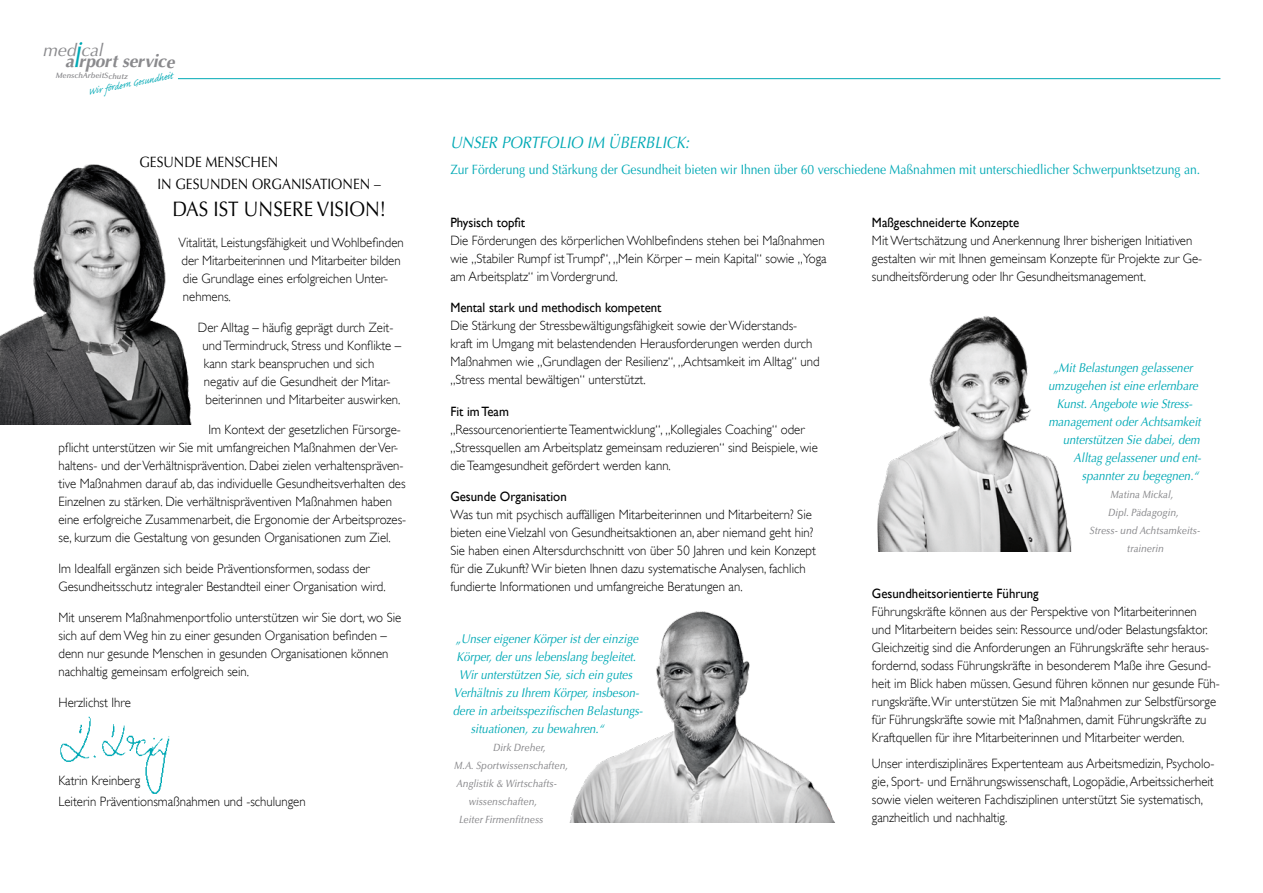
<style>
.page{position:relative;width:1263px;height:893px;background:#fff}
.page>*{position:absolute;margin:0;border:0;box-sizing:border-box;transform-origin:0 0}
.t1{font:italic 30px "Optima";color:#00a9b5;scale:.86 1}
.t2{font:21px "Optima";color:#000;scale:.9 1}
.t3{font:italic 700 17.55px "Optima";letter-spacing:-.015em;color:#8a8a8d}
.t4{font:italic 17.55px "Optima";color:#8a8a8d}
.t5{font:italic 16.5px "Optima";color:#00a9b5;scale:.9 1}
.t6{font:15px/22.5px "Optima";color:#000;scale:.9 1}
.t7{font:300 13.5px/18px "Gill Sans";color:#000;scale:.95 1}
.t8{font:13.5px "Gill Sans";color:#000;scale:.95 1}
.t9{font:13.5px "Optima";color:#00a9b5;scale:.9 1}
.t10{font:italic 12.75px "Optima";color:#00a9b5;scale:.9 1}
.t11{font:italic 12.15px "Caflisch Script Pro";color:#00a9b5;scale:.94 1}
.t12{font:italic 500 10.5px/18px "Optima";color:#8a8a8d;text-align:center;scale:.9 1}
.t13{font:italic 600 7.8px "Optima";color:#8a8a8d}
</style>
<div class="page">
<img style="left:0;top:164px;width:192px;height:260px">
<img style="left:569px;top:611px;width:258px;height:212px">
<hr style="left:178px;top:78px;width:1042px;height:1px;background:#00a9b5">
<img style="left:60px;top:716px;width:110px;height:78px">
<img style="left:877px;top:316px;width:195px;height:236px">
<svg style="left:827px;top:805px;width:8px;height:18px"></svg>
<p class="t4" style="left:43px;top:40px;width:62px">med cal</p>
<p class="t3" style="left:65px;top:51px;width:111px">a rport service</p>
<h1 class="t1" style="left:73px;top:39px;width:10px">I</h1>
<p class="t11" style="left:87px;top:86px;width:93px;rotate:-11deg">Wir fördern Gesundheit</p>
<p class="t13" style="left:56px;top:71px;width:74px">MenschArbeitSchutz</p>
<p class="t6" style="left:157px;top:151px;width:250px;text-indent:-18px">GESUNDE MENSCHEN<br>IN GESUNDEN ORGANISATIONEN –</p>
<h2 class="t2" style="left:172px;top:197px;width:239px">DAS IST UNSERE VISION!</h2>
<p class="t7" style="left:178px;top:233px;width:239px">Vitalität, Leistungsfähigkeit und Wohlbefinden der Mitarbeiterinnen und Mitarbeiter bilden die Grundlage eines erfolgreichen Unter&shy;nehmens.</p>
<p class="t7" style="left:202px;top:318px;width:211px;text-indent:-5px">Der Alltag – häufig geprägt durch Zeit&shy;und Termindruck, Stress und Konflikte – kann stark beanspruchen und sich negativ auf die Gesundheit der Mitar&shy;beiterinnen und Mitarbeiter auswirken.</p>
<p class="t7" style="left:58px;top:421px;width:367px;text-indent:150px">Im Kontext der gesetzlichen Fürsorge&shy;pflicht unterstützen wir Sie mit umfangreichen Maßnahmen der Ver&shy;haltens- und der Verhältnisprävention. Dabei zielen verhaltenspräven&shy;tive Maßnahmen darauf ab, das individuelle Gesundheitsverhalten des Einzelnen zu stärken. Die verhältnispräventiven Maßnahmen haben eine erfolgreiche Zusammenarbeit, die Ergonomie der Arbeitsprozes&shy;se, kurzum die Gestaltung von gesunden Organisationen zum Ziel.</p>
<p class="t7" style="left:58px;top:560px;width:346px">Im Idealfall ergänzen sich beide Präventionsformen, sodass der<br>Gesundheitsschutz integraler Bestandteil einer Organisation wird.</p>
<p class="t7" style="left:58px;top:608px;width:362px">Mit unserem Maßnahmenportfolio unterstützen wir Sie dort, wo Sie sich auf dem Weg hin zu einer gesunden Organisation befinden – denn nur gesunde Menschen in gesunden Organisationen können nachhaltig gemeinsam erfolgreich sein.</p>
<p class="t7" style="left:58px;top:693px;width:78px">Herzlichst Ihre</p>
<p class="t7" style="left:58px;top:770px;width:262px;line-height:21px">Katrin Kreinberg<br>Leiterin Präventionsmaßnahmen und -schulungen</p>
<p class="t5" style="left:450px;top:133px;width:267px">UNSER PORTFOLIO IM ÜBERBLICK:</p>
<p class="t9" style="left:450px;top:162px;width:835px">Zur Förderung und Stärkung der Gesundheit bieten wir Ihnen über 60 verschiedene Maßnahmen mit unterschiedlicher Schwerpunktsetzung an.</p>
<p class="t8" style="left:450px;top:214px;width:80px">Physisch topfit</p>
<p class="t7" style="left:450px;top:231px;width:398px">Die Förderungen des körperlichen Wohlbefindens stehen bei Maßnahmen wie „Stabiler Rumpf ist Trumpf“, „Mein Körper – mein Kapital“ sowie „Yoga am Arbeitsplatz“ im Vordergrund.</p>
<p class="t8" style="left:450px;top:300px;width:224px">Mental stark und methodisch kompetent</p>
<p class="t7" style="left:450px;top:317px;width:390px">Die Stärkung der Stressbewältigungsfähigkeit sowie der Widerstands&shy;kraft im Umgang mit belastendenden Herausforderungen werden durch Maßnahmen wie „Grundlagen der Resilienz“, „Achtsamkeit im Alltag“ und „Stress mental bewältigen“ unterstützt.</p>
<p class="t8" style="left:450px;top:403px;width:63px">Fit im Team</p>
<p class="t7" style="left:450px;top:420px;width:388px">„Ressourcenorientierte Teamentwicklung“, „Kollegiales Coaching“ oder „Stressquellen am Arbeitsplatz gemeinsam reduzieren“ sind Beispiele, wie die Teamgesundheit gefördert werden kann.</p>
<p class="t8" style="left:450px;top:489px;width:124px">Gesunde Organisation</p>
<p class="t7" style="left:450px;top:506px;width:386px">Was tun mit psychisch auffälligen Mitarbeiterinnen und Mitarbeitern? Sie bieten eine Vielzahl von Gesundheitsaktionen an, aber niemand geht hin?<br>Sie haben einen Altersdurchschnitt von über 50 Jahren und kein Konzept für die Zukunft? Wir bieten Ihnen dazu systematische Analysen, fachlich fundierte Informationen und umfangreiche Beratungen an.</p>
<p class="t8" style="left:872px;top:214px;width:157px">Maßgeschneiderte Konzepte</p>
<p class="t7" style="left:872px;top:231px;width:349px">Mit Wertschätzung und Anerkennung Ihrer bisherigen Initiativen gestalten wir mit Ihnen gemeinsam Konzepte für Projekte zur Ge&shy;sundheitsförderung oder Ihr Gesundheitsmanagement.</p>
<p class="t10" style="left:1053px;top:360px;width:156px">„Mit Belastungen gelassener</p>
<p class="t10" style="left:1048px;top:378px;width:168px">umzugehen ist eine erlernbare</p>
<p class="t10" style="left:1057px;top:396px;width:152px">Kunst. Angebote wie Stress-</p>
<p class="t10" style="left:1048px;top:414px;width:171px">management oder Achtsamkeit</p>
<p class="t10" style="left:1063px;top:432px;width:154px">unterstützen Sie dabei, dem</p>
<p class="t10" style="left:1073px;top:450px;width:143px">Alltag gelassener und ent-</p>
<p class="t10" style="left:1082px;top:468px;width:131px">spannter zu begegnen.“</p>
<p class="t12" style="left:1089px;top:486px;width:125px">Matina Mickal,<br>Dipl. Pädagogin,<br>Stress- und Achtsamkeits&shy;trainerin</p>
<p class="t8" style="left:872px;top:585px;width:177px">Gesundheitsorientierte Führung</p>
<p class="t7" style="left:872px;top:602px;width:368px">Führungskräfte können aus der Perspektive von Mitarbeiterinnen<br>und Mitarbeitern beides sein: Ressource und/oder Belastungsfaktor.<br>Gleichzeitig sind die Anforderungen an Führungskräfte sehr heraus&shy;fordernd, sodass Führungskräfte in besonderem Maße ihre Gesund&shy;heit im Blick haben müssen. Gesund führen können nur gesunde Füh&shy;rungskräfte. Wir unterstützen Sie mit Maßnahmen zur Selbstfürsorge für Führungskräfte sowie mit Maßnahmen, damit Führungskräfte zu Kraftquellen für ihre Mitarbeiterinnen und Mitarbeiter werden.</p>
<p class="t7" style="left:872px;top:755px;width:362px">Unser interdisziplinäres Expertenteam aus Arbeitsmedizin, Psycholo&shy;gie, Sport- und Ernährungswissenschaft, Logopädie, Arbeitssicherheit sowie vielen weiteren Fachdisziplinen unterstützt Sie systematisch, ganzheitlich und nachhaltig.</p>
<p class="t10" style="left:456px;top:631px;width:204px">„Unser eigener Körper ist der einzige</p>
<p class="t10" style="left:456px;top:649px;width:201px">Körper, der uns lebenslang begleitet.</p>
<p class="t10" style="left:459px;top:667px;width:194px">Wir unterstützen Sie, sich ein gutes</p>
<p class="t10" style="left:454px;top:685px;width:208px">Verhältnis zu Ihrem Körper, insbeson-</p>
<p class="t10" style="left:453px;top:703px;width:213px">dere in arbeitsspezifischen Belastungs-</p>
<p class="t10" style="left:471px;top:721px;width:149px">situationen, zu bewahren.“</p>
<p class="t12" style="left:493px;top:738px;width:60px">Dirk Dreher,</p>
<p class="t12" style="left:454px;top:756px;width:128px">M.A. Sportwissenschaften,</p>
<p class="t12" style="left:456px;top:774px;width:113px">Anglistik &amp; Wirtschafts-</p>
<p class="t12" style="left:469px;top:792px;width:77px">wissenschaften,</p>
<p class="t12" style="left:459px;top:810px;width:95px">Leiter Firmenfitness</p>
</div>
